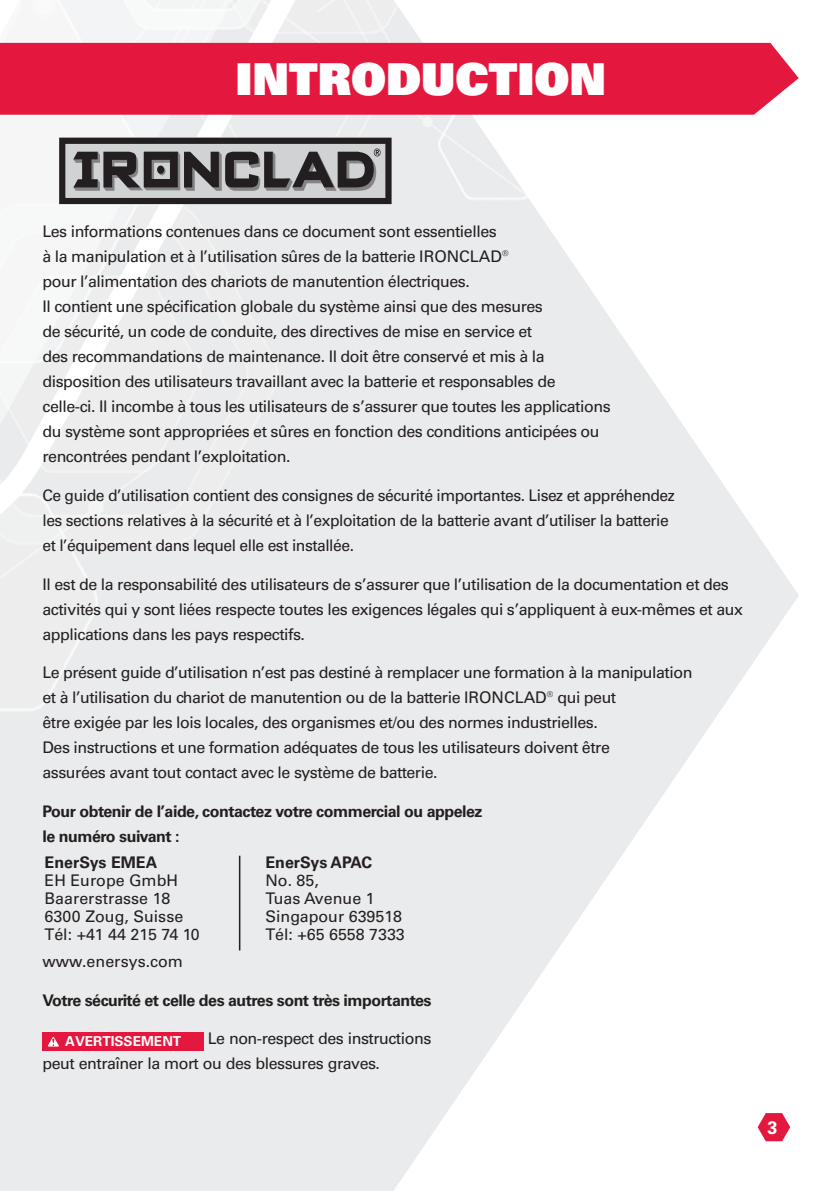
<style>
.page{position:relative;width:840px;height:1191px;background:#fff}
.page>*{position:absolute;margin:0;border:0;box-sizing:border-box;transform-origin:0 0}
.t1{font:44px "Univers LT Std X Black";color:#fff}
.t2{font:700 18px "Univers LT Pro 65";color:#fff}
.t3{font:16px/25px "Univers LT Pro 55 Roman";letter-spacing:-.03em;color:#231f20}
.t4{font:16px/18px "Univers LT Pro 55 Roman";color:#231f20}
.t5{font:700 16px/25px "Univers LT Pro 65";letter-spacing:-.03em;color:#231f20}
.t6{font:700 16px "Univers LT Pro 65";color:#231f20}
.t7{font:700 13.6px "Univers LT Pro 65";color:#fff}
</style>
<div class="page">
<img style="left:2px;top:42px;width:796px;height:1149px">
<svg style="left:2px;top:0;width:451px;height:553px;background:#eceded"></svg>
<svg style="left:2px;top:0;width:183px;height:301px;fill:#f6f6f6"></svg>
<div style="left:42px;top:1032px;width:162px;height:18px;background:#e4183e"></div>
<div style="left:2px;top:43px;width:796px;height:72px;background:#e4183e"></div>
<svg style="left:0;top:42px;width:2px;height:1149px"></svg>
<hr style="left:239px;top:855px;width:1px;height:95px;background:#231f20">
<svg style="left:59px;top:138px;width:332px;height:66px;background:#767476"></svg>
<svg style="left:48px;top:1037px;width:11px;height:9px"></svg>
<svg style="left:757px;top:1113px;width:32px;height:28px"></svg>
<h1 class="t1" style="left:235px;top:50px;width:372px">INTRODUCTION</h1>
<p class="t3" style="left:42px;top:218px;width:569px">Les informations contenues dans ce document sont essentielles<br>à la manipulation et à l’utilisation sûres de la batterie IRONCLAD®<br>pour l’alimentation des chariots de manutention électriques.<br>Il contient une spécification globale du système ainsi que des mesures<br>de sécurité, un code de conduite, des directives de mise en service et<br>des recommandations de maintenance. Il doit être conservé et mis à la disposition des utilisateurs travaillant avec la batterie et responsables de celle-ci. Il incombe à tous les utilisateurs de s’assurer que toutes les applications du système sont appropriées et sûres en fonction des conditions anticipées ou rencontrées pendant l’exploitation.</p>
<p class="t3" style="left:42px;top:482px;width:633px">Ce guide d’utilisation contient des consignes de sécurité importantes. Lisez et appréhendez les sections relatives à la sécurité et à l’exploitation de la batterie avant d’utiliser la batterie et l’équipement dans lequel elle est installée.</p>
<p class="t3" style="left:42px;top:571px;width:701px">Il est de la responsabilité des utilisateurs de s’assurer que l’utilisation de la documentation et des activités qui y sont liées respecte toutes les exigences légales qui s’appliquent à eux-mêmes et aux applications dans les pays respectifs.</p>
<p class="t3" style="left:42px;top:659px;width:651px">Le présent guide d’utilisation n’est pas destiné à remplacer une formation à la manipulation et à l’utilisation du chariot de manutention ou de la batterie IRONCLAD® qui peut<br>être exigée par les lois locales, des organismes et/ou des normes industrielles.<br>Des instructions et une formation adéquates de tous les utilisateurs doivent être<br>assurées avant tout contact avec le système de batterie.</p>
<p class="t5" style="left:42px;top:798px;width:441px">Pour obtenir de l’aide, contactez votre commercial ou appelez le numéro suivant :</p>
<p class="t6" style="left:45px;top:851px;width:114px">EnerSys EMEA</p>
<p class="t4" style="left:45px;top:871px;width:157px">EH Europe GmbH<br>Baarerstrasse 18<br>6300 Zoug, Suisse<br>Tél: +41 44 215 74 10</p>
<p class="t6" style="left:265px;top:851px;width:108px">EnerSys APAC</p>
<p class="t4" style="left:265px;top:871px;width:141px">No. 85,<br>Tuas Avenue 1<br>Singapour 639518<br>Tél: +65 6558 7333</p>
<p class="t4" style="left:42px;top:951px;width:142px">www.enersys.com</p>
<p class="t5" style="left:42px;top:986px;width:390px">Votre sécurité et celle des autres sont très importantes</p>
<p class="t7" style="left:65px;top:1031px;width:118px">AVERTISSEMENT</p>
<p class="t3" style="left:42px;top:1025px;width:390px;text-indent:165px">Le non-respect des instructions peut entraîner la mort ou des blessures graves.</p>
<p class="t2" style="left:767px;top:1114px;width:12px">3</p>
</div>
